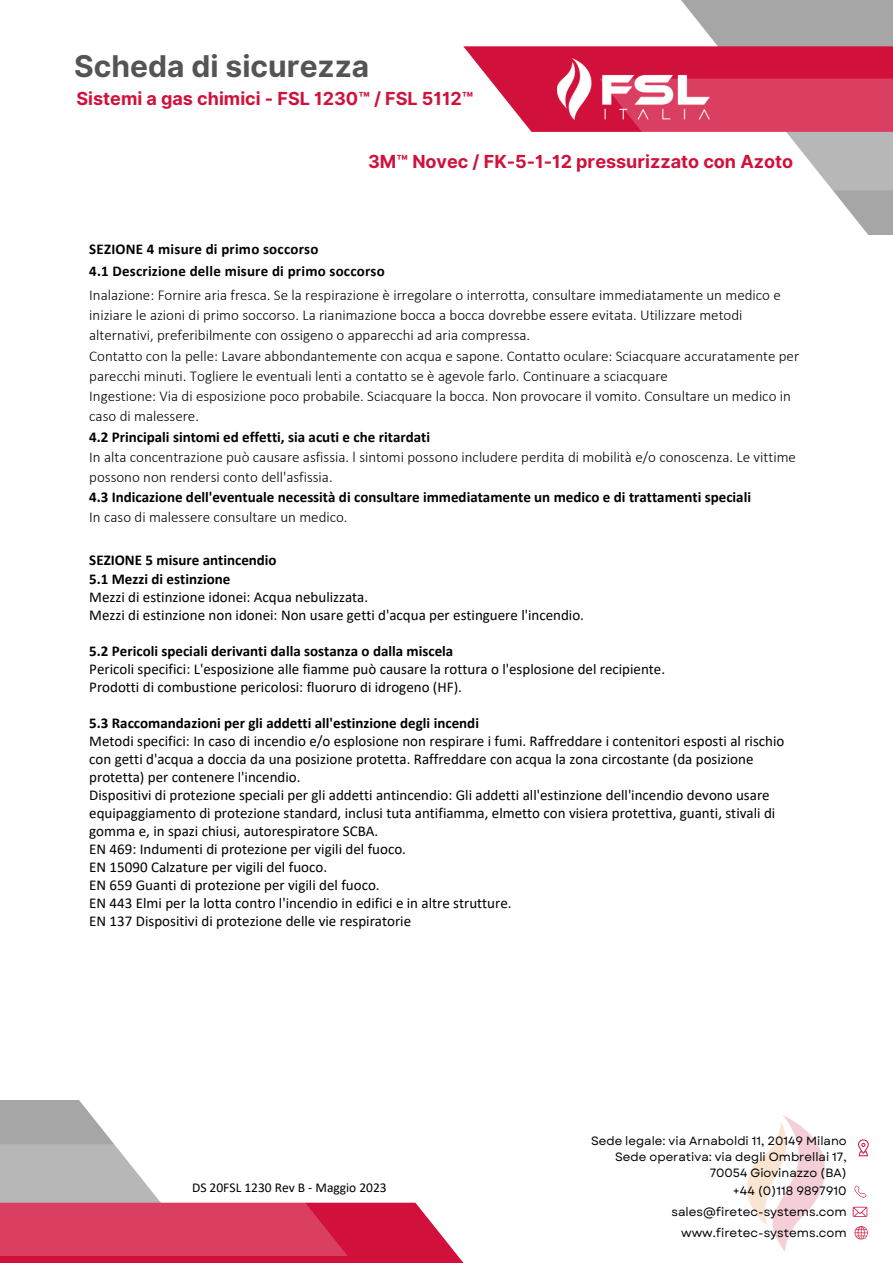
<style>
.page{position:relative;width:893px;height:1264px;background:#fff}
.page>*{position:absolute;margin:0;border:0;box-sizing:border-box;transform-origin:0 0}
.t1{font:700 30px "Inter";color:#545454}
.t2{font:700 18px "Inter";color:#d1113b}
.t3{font:15px/18px "Calibri";color:#000}
.t4{font:300 15px/20.2px "Calibri";color:#000}
.t5{font:700 15px "Calibri";color:#000}
.t6{font:13.5px "Calibri";color:#000}
.t7{font:12.15px "Garet";color:#000}
.t8{font:12px/16px "Garet";color:#000;text-align:right}
</style>
<div class="page">
<svg style="left:681px;top:0;width:211px;height:234px;fill:#a6a6a6"></svg>
<svg style="left:463px;top:46px;width:429px;height:144px"></svg>
<svg style="left:0;top:1100px;width:114px;height:44px;fill:#a6a6a6"></svg>
<svg style="left:0;top:1144px;width:463px;height:118px"></svg>
<img style="left:747px;top:1115px;width:78px;height:137px">
<svg style="left:858px;top:1139px;width:10px;height:17px"></svg>
<svg style="left:854px;top:1185px;width:12px;height:12px"></svg>
<svg style="left:852px;top:1206px;width:15px;height:10px"></svg>
<svg style="left:854px;top:1226px;width:13px;height:13px"></svg>
<img style="left:557px;top:59px;width:152px;height:61px">
<p class="t1" style="left:74px;top:48px;width:296px">Scheda di sicurezza</p>
<p class="t2" style="left:76px;top:88px;width:398px">Sistemi a gas chimici - FSL 1230™ / FSL 5112™</p>
<p class="t2" style="left:368px;top:150px;width:426px">3M™ Novec / FK-5-1-12 pressurizzato con Azoto</p>
<p class="t5" style="left:89px;top:243px;width:230px">SEZIONE 4 misure di primo soccorso</p>
<p class="t5" style="left:89px;top:264px;width:297px">4.1 Descrizione delle misure di primo soccorso</p>
<p class="t4" style="left:89px;top:286px;width:693px">Inalazione: Fornire aria fresca. Se la respirazione è irregolare o interrotta, consultare immediatamente un medico e iniziare le azioni di primo soccorso. La rianimazione bocca a bocca dovrebbe essere evitata. Utilizzare metodi alternativi, preferibilmente con ossigeno o apparecchi ad aria compressa.</p>
<p class="t4" style="left:89px;top:346px;width:711px">Contatto con la pelle: Lavare abbondantemente con acqua e sapone. Contatto oculare: Sciacquare accuratamente per parecchi minuti. Togliere le eventuali lenti a contatto se è agevole farlo. Continuare a sciacquare</p>
<p class="t4" style="left:89px;top:387px;width:703px">Ingestione: Via di esposizione poco probabile. Sciacquare la bocca. Non provocare il vomito. Consultare un medico in caso di malessere.</p>
<p class="t5" style="left:89px;top:430px;width:342px">4.2 Principali sintomi ed effetti, sia acuti e che ritardati</p>
<p class="t4" style="left:89px;top:448px;width:708px">In alta concentrazione può causare asfissia. l sintomi possono includere perdita di mobilità e/o conoscenza. Le vittime possono non rendersi conto dell'asfissia.</p>
<p class="t5" style="left:89px;top:491px;width:663px">4.3 Indicazione dell'eventuale necessità di consultare immediatamente un medico e di trattamenti speciali</p>
<p class="t4" style="left:89px;top:508px;width:260px">In caso di malessere consultare un medico.</p>
<p class="t5" style="left:89px;top:554px;width:189px">SEZIONE 5 misure antincendio</p>
<p class="t5" style="left:89px;top:573px;width:142px">5.1 Mezzi di estinzione</p>
<p class="t3" style="left:89px;top:589px;width:280px">Mezzi di estinzione idonei: Acqua nebulizzata.</p>
<p class="t3" style="left:89px;top:607px;width:496px">Mezzi di estinzione non idonei: Non usare getti d'acqua per estinguere l'incendio.</p>
<p class="t5" style="left:89px;top:645px;width:365px">5.2 Pericoli speciali derivanti dalla sostanza o dalla miscela</p>
<p class="t3" style="left:89px;top:661px;width:577px">Pericoli specifici: L'esposizione alle fiamme può causare la rottura o l'esplosione del recipiente.</p>
<p class="t3" style="left:89px;top:679px;width:374px">Prodotti di combustione pericolosi: fluoruro di idrogeno (HF).</p>
<p class="t5" style="left:89px;top:717px;width:391px">5.3 Raccomandazioni per gli addetti all'estinzione degli incendi</p>
<p class="t3" style="left:89px;top:733px;width:696px">Metodi specifici: In caso di incendio e/o esplosione non respirare i fumi. Raffreddare i contenitori esposti al rischio con getti d'acqua a doccia da una posizione protetta. Raffreddare con acqua la zona circostante (da posizione protetta) per contenere l'incendio.</p>
<p class="t3" style="left:89px;top:787px;width:687px">Dispositivi di protezione speciali per gli addetti antincendio: Gli addetti all'estinzione dell'incendio devono usare equipaggiamento di protezione standard, inclusi tuta antifiamma, elmetto con visiera protettiva, guanti, stivali di gomma e, in spazi chiusi, autorespiratore SCBA.</p>
<p class="t3" style="left:89px;top:841px;width:318px">EN 469: Indumenti di protezione per vigili del fuoco.</p>
<p class="t3" style="left:89px;top:859px;width:239px">EN 15090 Calzature per vigili del fuoco.</p>
<p class="t3" style="left:89px;top:877px;width:292px">EN 659 Guanti di protezione per vigili del fuoco.</p>
<p class="t3" style="left:89px;top:895px;width:424px">EN 443 Elmi per la lotta contro l'incendio in edifici e in altre strutture.</p>
<p class="t3" style="left:89px;top:913px;width:323px">EN 137 Dispositivi di protezione delle vie respiratorie</p>
<p class="t6" style="left:192px;top:1181px;width:196px">DS 20FSL 1230 Rev B - Maggio 2023</p>
<p class="t8" style="left:591px;top:1132px;width:257px">Sede legale: via Arnaboldi 11, 20149 Milano</p>
<p class="t8" style="left:615px;top:1148px;width:233px">Sede operativa: via degli Ombrellai 17,<br>70054 Giovinazzo (BA)</p>
<p class="t7" style="left:733px;top:1181px;width:115px">+44 (0)118 9897910</p>
<p class="t7" style="left:671px;top:1202px;width:177px">sales@firetec-systems.com</p>
<p class="t7" style="left:681px;top:1223px;width:167px">www.firetec-systems.com</p>
</div>
